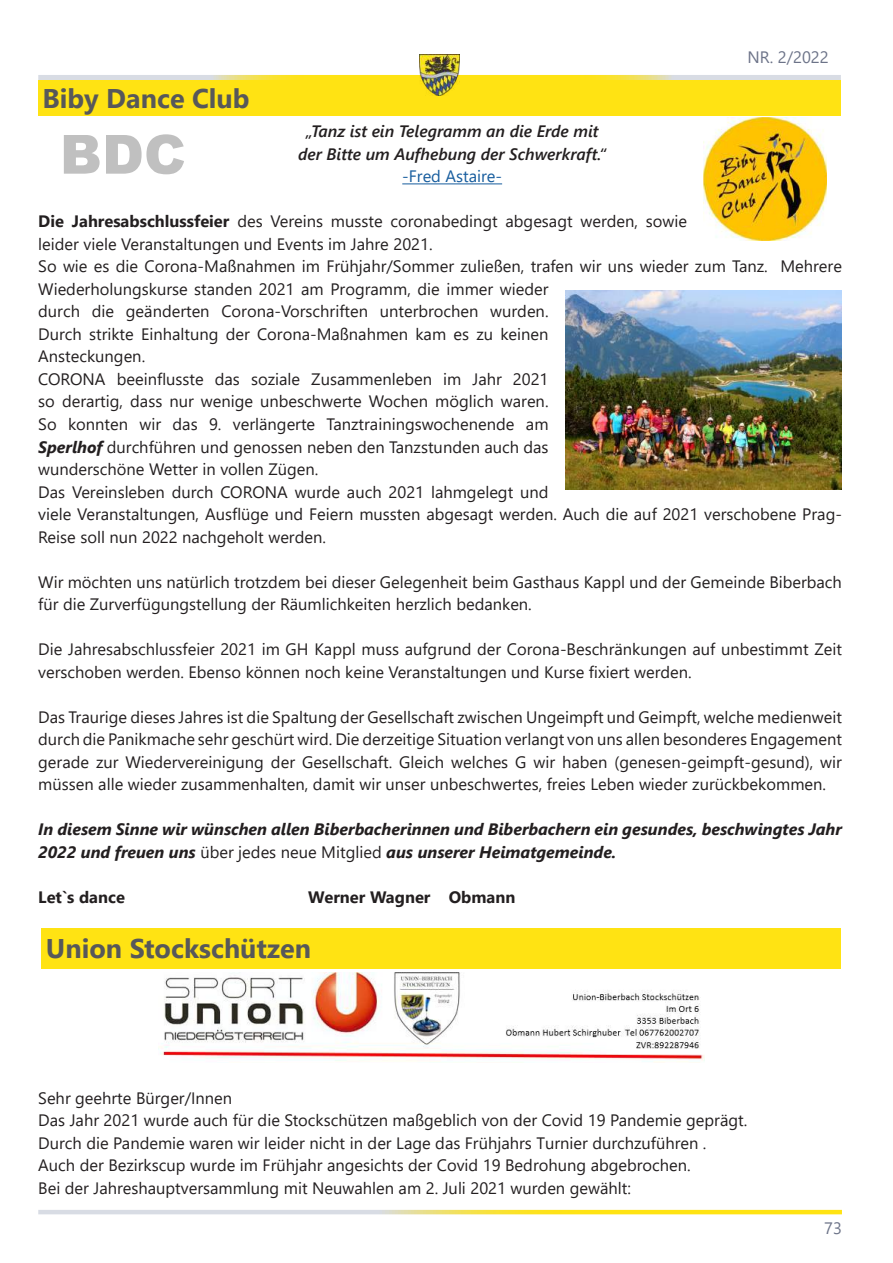
<style>
.page{position:relative;width:893px;height:1263px;background:#fff}
.page>*{position:absolute;margin:0;border:0;box-sizing:border-box;transform-origin:0 0}
.t1{font:900 54px "Arial";color:#c0c0c0}
.t2{font:700 27px "Segoe UI";color:#57585a}
.t3{font:16.5px/22.5px "Segoe UI";color:#231f20}
.t4{font:italic 700 16.5px/22.5px "Segoe UI";color:#231f20}
.t5{font:italic 600 16.5px/22.5px "Segoe UI";color:#231f20;text-align:center}
.t6{font:700 16.5px "Segoe UI";color:#231f20}
.t7{font:16.5px "Segoe UI";color:#175d9e}
.t8{font:16.5px "Segoe UI";color:#6c7388}
.s1{font-weight:700}
.s2{font-weight:700;font-style:italic}
.s3{font-weight:400;font-style:normal}
</style>
<div class="page">
<svg style="left:38px;top:1210px;width:804px;height:4px;background:#ebdf7c"></svg>
<svg style="left:38px;top:75px;width:381px;height:5px;background:#e9df84"></svg>
<svg style="left:460px;top:75px;width:381px;height:5px;background:#eadf80"></svg>
<div style="left:38px;top:80px;width:803px;height:36px;background:#ffe313"></div>
<img style="left:703px;top:118px;width:123px;height:122px">
<div style="left:42px;top:928px;width:799px;height:41px;background:#ffe313"></div>
<img style="left:159px;top:972px;width:545px;height:90px">
<hr style="left:402px;top:183px;width:100px;height:1px;background:#175d9e">
<img style="left:566px;top:290px;width:275px;height:199px">
<img style="left:419px;top:54px;width:41px;height:42px">
<h2 class="t2" style="left:43px;top:73px;width:209px">Biby Dance Club</h2>
<p class="t8" style="left:747px;top:42px;width:83px">NR. 2/2022</p>
<p class="t5" style="left:298px;top:118px;width:310px">„Tanz ist ein Telegramm an die Erde mit der Bitte um Aufhebung der Schwerkraft.“</p>
<p class="t7" style="left:402px;top:161px;width:101px">-Fred Astaire-</p>
<p class="t3" style="left:38px;top:209px;width:805px"><span class="s1">Die Jahresabschlussfeier</span> des Vereins musste coronabedingt abgesagt werden, sowie<br>leider viele Veranstaltungen und Events im Jahre 2021.<br>So wie es die Corona-Maßnahmen im Frühjahr/Sommer zuließen, trafen wir uns wieder zum Tanz. Mehrere Wiederholungskurse standen 2021 am Programm, die immer wieder<br>durch die geänderten Corona-Vorschriften unterbrochen wurden.<br>Durch strikte Einhaltung der Corona-Maßnahmen kam es zu keinen<br>Ansteckungen.<br>CORONA beeinflusste das soziale Zusammenleben im Jahr 2021<br>so derartig, dass nur wenige unbeschwerte Wochen möglich waren.<br>So konnten wir das 9. verlängerte Tanztrainingswochenende am<br><span class="s2">Sperlhof</span> durchführen und genossen neben den Tanzstunden auch das<br>wunderschöne Wetter in vollen Zügen.<br>Das Vereinsleben durch CORONA wurde auch 2021 lahmgelegt und<br>viele Veranstaltungen, Ausflüge und Feiern mussten abgesagt werden. Auch die auf 2021 verschobene Prag-Reise soll nun 2022 nachgeholt werden.</p>
<p class="t3" style="left:38px;top:569px;width:805px">Wir möchten uns natürlich trotzdem bei dieser Gelegenheit beim Gasthaus Kappl und der Gemeinde Biberbach für die Zurverfügungstellung der Räumlichkeiten herzlich bedanken.</p>
<p class="t3" style="left:38px;top:636px;width:805px">Die Jahresabschlussfeier 2021 im GH Kappl muss aufgrund der Corona-Beschränkungen auf unbestimmt Zeit verschoben werden. Ebenso können noch keine Veranstaltungen und Kurse fixiert werden.</p>
<p class="t3" style="left:38px;top:704px;width:805px;text-align:justify">Das Traurige dieses Jahres ist die Spaltung der Gesellschaft zwischen Ungeimpft und Geimpft, welche medienweit durch die Panikmache sehr geschürt wird. Die derzeitige Situation verlangt von uns allen besonderes Engagement gerade zur Wiedervereinigung der Gesellschaft. Gleich welches G wir haben (genesen-geimpft-gesund), wir müssen alle wieder zusammenhalten, damit wir unser unbeschwertes, freies Leben wieder zurückbekommen.</p>
<p class="t4" style="left:38px;top:815px;width:805px">In diesem Sinne wir wünschen allen Biberbacherinnen und Biberbachern ein gesundes, beschwingtes Jahr<br>2022 und freuen uns <span class="s3">über jedes neue Mitglied</span> aus unserer Heimatgemeinde.</p>
<p class="t6" style="left:38px;top:881px;width:88px">Let`s dance</p>
<p class="t6" style="left:308px;top:881px;width:209px">Werner Wagner Obmann</p>
<h1 class="t1" style="left:60px;top:115px;width:128px">BDC</h1>
<h2 class="t2" style="left:46px;top:923px;width:267px">Union Stockschützen</h2>
<p class="t3" style="left:38px;top:1085px;width:710px">Sehr geehrte Bürger/Innen<br>Das Jahr 2021 wurde auch für die Stockschützen maßgeblich von der Covid 19 Pandemie geprägt.<br>Durch die Pandemie waren wir leider nicht in der Lage das Frühjahrs Turnier durchzuführen .<br>Auch der Bezirkscup wurde im Frühjahr angesichts der Covid 19 Bedrohung abgebrochen.<br>Bei der Jahreshauptversammlung mit Neuwahlen am 2. Juli 2021 wurden gewählt:</p>
<p class="t8" style="left:824px;top:1212px;width:19px">73</p>
</div>
